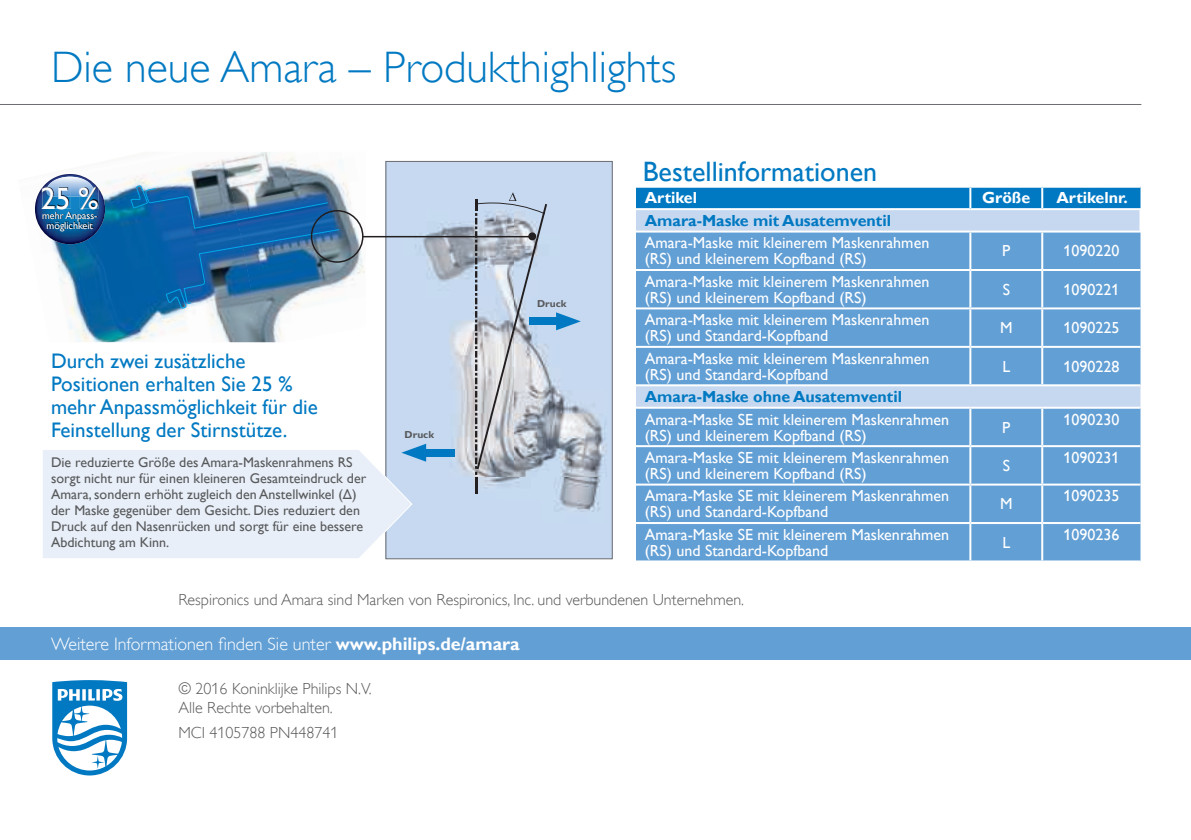
<style>
.page{position:relative;width:1191px;height:840px;background:#fff}
.page>*{position:absolute;margin:0;border:0;box-sizing:border-box;transform-origin:0 0}
.t1{font:44px "Gill Sans Alt One WGL Light";color:#0079c2}
.t2{font:30.8px "Gill Sans Alt One WGL";color:#fff}
.t3{font:28px "Gill Sans Alt One WGL";color:#0079c2}
.t4{font:21px/23px "Gill Sans Alt One WGL";color:#0079c2}
.t5{font:18px "Gill Sans Alt One WGL Light";color:#fff}
.t6{font:16px/16px "Gill Sans Alt One WGL";color:#fff}
.t7{font:16px/19.2px "Gill Sans Alt One WGL Light";color:#57585a}
.t8{font:700 16px "Gill Sans Alt One WGL";color:#0079c2}
.t9{font:700 16px "Gill Sans Alt One WGL";color:#fff}
.t10{font:14px/16px "Gill Sans Alt One WGL";color:#57585a}
.t11{font:700 10.2px "Gill Sans Alt One WGL";color:#57585a}
.s1{font-family:"Gill Sans Alt One WGL";font-weight:700}
</style>
<div class="page">
<img style="left:76px;top:159px;width:148px;height:183px">
<img style="left:224px;top:152px;width:142px;height:190px">
<svg style="left:52px;top:680px;width:75px;height:95px"></svg>
<div style="left:0;top:627px;width:1191px;height:32px;background:#629fd5"></div>
<img style="left:388px;top:163px;width:222px;height:393px">
<div style="left:529px;top:317px;width:37px;height:8px;background:#0079c2"></div>
<svg style="left:556px;top:312px;width:25px;height:18px"></svg>
<svg style="left:475px;top:192px;width:72px;height:301px;background:#b6bfcb"></svg>
<svg style="left:401px;top:443px;width:25px;height:18px"></svg>
<div style="left:418px;top:448px;width:37px;height:8px;background:#0079c2"></div>
<hr style="left:0;top:104px;width:1141px;height:1px;background:#6c6d70">
<svg style="left:43px;top:448px;width:370px;height:111px;background:#e7eef7"></svg>
<div style="left:311px;top:210px;width:52px;height:52px;border:2px solid #231f20;border-radius:50%"></div>
<div style="left:636px;top:188px;width:504px;height:20px;background:#0079c2"></div>
<div style="left:636px;top:210px;width:503px;height:20px;background:#c6d8ef"></div>
<svg style="left:636px;top:232px;width:504px;height:328px;background:#6aa4d7"></svg>
<hr style="left:969px;top:232px;width:2px;height:37px;background:#fff">
<hr style="left:1041px;top:232px;width:2px;height:37px;background:#fff">
<hr style="left:969px;top:271px;width:2px;height:36px;background:#fff">
<hr style="left:969px;top:309px;width:2px;height:36px;background:#fff">
<hr style="left:969px;top:347px;width:2px;height:37px;background:#fff">
<hr style="left:1041px;top:347px;width:2px;height:37px;background:#fff">
<hr style="left:969px;top:408px;width:2px;height:37px;background:#fff">
<hr style="left:969px;top:447px;width:2px;height:36px;background:#fff">
<hr style="left:969px;top:485px;width:2px;height:36px;background:#fff">
<hr style="left:969px;top:523px;width:2px;height:37px;background:#fff">
<hr style="left:633px;top:406px;width:337px;height:2px;background:#fff">
<hr style="left:970px;top:406px;width:72px;height:2px;background:#fff">
<hr style="left:1042px;top:406px;width:98px;height:2px;background:#fff">
<hr style="left:633px;top:445px;width:337px;height:2px;background:#fff">
<hr style="left:970px;top:445px;width:72px;height:2px;background:#fff">
<hr style="left:1042px;top:445px;width:98px;height:2px;background:#fff">
<hr style="left:633px;top:483px;width:337px;height:2px;background:#fff">
<hr style="left:970px;top:483px;width:72px;height:2px;background:#fff">
<hr style="left:1042px;top:483px;width:98px;height:2px;background:#fff">
<hr style="left:633px;top:521px;width:337px;height:2px;background:#fff">
<hr style="left:1042px;top:521px;width:98px;height:2px;background:#fff">
<hr style="left:633px;top:269px;width:337px;height:2px;background:#fff">
<hr style="left:970px;top:269px;width:72px;height:2px;background:#fff">
<hr style="left:1042px;top:269px;width:98px;height:2px;background:#fff">
<hr style="left:633px;top:307px;width:337px;height:2px;background:#fff">
<hr style="left:970px;top:307px;width:72px;height:2px;background:#fff">
<hr style="left:1042px;top:307px;width:98px;height:2px;background:#fff">
<hr style="left:633px;top:345px;width:337px;height:2px;background:#fff">
<hr style="left:970px;top:345px;width:72px;height:2px;background:#fff">
<hr style="left:1042px;top:345px;width:98px;height:2px;background:#fff">
<hr style="left:969px;top:188px;width:2px;height:20px;background:#fff">
<hr style="left:1041px;top:188px;width:2px;height:20px;background:#fff">
<hr style="left:1041px;top:271px;width:2px;height:36px;background:#fff">
<hr style="left:1041px;top:309px;width:2px;height:36px;background:#fff">
<hr style="left:633px;top:384px;width:337px;height:2px;background:#fff">
<hr style="left:970px;top:384px;width:72px;height:2px;background:#fff">
<hr style="left:1042px;top:384px;width:98px;height:2px;background:#fff">
<hr style="left:1041px;top:408px;width:2px;height:37px;background:#fff">
<hr style="left:1041px;top:447px;width:2px;height:36px;background:#fff">
<hr style="left:1041px;top:485px;width:2px;height:36px;background:#fff">
<hr style="left:970px;top:521px;width:72px;height:2px;background:#fff">
<hr style="left:1041px;top:523px;width:2px;height:37px;background:#fff">
<div style="left:528px;top:232px;width:8px;height:8px;background:#231f20;border-radius:50%"></div>
<hr style="left:363px;top:236px;width:170px;height:1px;background:#231f20">
<img style="left:35px;top:174px;width:304px;height:161px">
<img style="left:43px;top:212px;width:55px;height:9px">
<img style="left:48px;top:221px;width:45px;height:9px">
<h1 class="t1" style="left:51px;top:38px;width:627px">Die neue Amara – Produkthighlights</h1>
<h2 class="t2" style="left:41px;top:177px;width:31px">25</h2>
<h3 class="t4" style="left:51px;top:349px;width:268px">Durch zwei zusätzliche<br>Positionen erhalten Sie 25 % mehr Anpassmöglichkeit für die<br>Feinstellung der Stirnstütze.</h3>
<p class="t10" style="left:51px;top:453px;width:317px">Die reduzierte Größe des Amara-Maskenrahmens RS sorgt nicht nur für einen kleineren Gesamteindruck der Amara, sondern erhöht zugleich den Anstellwinkel (Δ) der Maske gegenüber dem Gesicht. Dies reduziert den Druck auf den Nasenrücken und sorgt für eine bessere Abdichtung am Kinn.</p>
<p class="t11" style="left:404px;top:427px;width:31px">Druck</p>
<p class="t11" style="left:537px;top:296px;width:31px">Druck</p>
<h3 class="t3" style="left:643px;top:152px;width:236px">Bestellinformationen</h3>
<p class="t9" style="left:644px;top:187px;width:54px">Artikel</p>
<p class="t9" style="left:982px;top:187px;width:50px">Größe</p>
<p class="t9" style="left:1056px;top:187px;width:73px">Artikelnr.</p>
<p class="t8" style="left:644px;top:209px;width:248px">Amara-Maske mit Ausatemventil</p>
<p class="t6" style="left:644px;top:235px;width:286px">Amara-Maske mit kleinerem Maskenrahmen (RS) und kleinerem Kopfband (RS)</p>
<p class="t6" style="left:1002px;top:243px;width:10px">P</p>
<p class="t6" style="left:1063px;top:243px;width:57px">1090220</p>
<p class="t6" style="left:644px;top:273px;width:286px">Amara-Maske mit kleinerem Maskenrahmen (RS) und kleinerem Kopfband (RS)</p>
<p class="t6" style="left:1002px;top:281px;width:9px">S</p>
<p class="t6" style="left:1063px;top:281px;width:57px">1090221</p>
<p class="t6" style="left:644px;top:311px;width:286px">Amara-Maske mit kleinerem Maskenrahmen (RS) und Standard-Kopfband</p>
<p class="t6" style="left:1000px;top:319px;width:14px">M</p>
<p class="t6" style="left:1063px;top:319px;width:57px">1090225</p>
<p class="t6" style="left:644px;top:350px;width:286px">Amara-Maske mit kleinerem Maskenrahmen (RS) und Standard-Kopfband</p>
<p class="t6" style="left:1002px;top:358px;width:9px">L</p>
<p class="t6" style="left:1063px;top:358px;width:57px">1090228</p>
<p class="t8" style="left:644px;top:385px;width:259px">Amara-Maske ohne Ausatemventil</p>
<p class="t6" style="left:644px;top:411px;width:306px">Amara-Maske SE mit kleinerem Maskenrahmen (RS) und kleinerem Kopfband (RS)</p>
<p class="t6" style="left:1002px;top:419px;width:10px">P</p>
<p class="t6" style="left:1063px;top:411px;width:57px">1090230</p>
<p class="t6" style="left:645px;top:449px;width:306px">Amara-Maske SE mit kleinerem Maskenrahmen (RS) und kleinerem Kopfband (RS)</p>
<p class="t6" style="left:1002px;top:457px;width:9px">S</p>
<p class="t6" style="left:1063px;top:449px;width:57px">1090231</p>
<p class="t6" style="left:645px;top:487px;width:306px">Amara-Maske SE mit kleinerem Maskenrahmen (RS) und Standard-Kopfband</p>
<p class="t6" style="left:1000px;top:495px;width:14px">M</p>
<p class="t6" style="left:1063px;top:487px;width:57px">1090235</p>
<p class="t6" style="left:645px;top:526px;width:306px">Amara-Maske SE mit kleinerem Maskenrahmen (RS) und Standard-Kopfband</p>
<p class="t6" style="left:1002px;top:534px;width:9px">L</p>
<p class="t6" style="left:1063px;top:526px;width:57px">1090236</p>
<p class="t7" style="left:178px;top:590px;width:567px">Respironics und Amara sind Marken von Respironics, Inc. und verbundenen Unternehmen.</p>
<p class="t5" style="left:51px;top:631px;width:470px">Weitere Informationen finden Sie unter <span class="s1">www.philips.de/amara</span></p>
<p class="t7" style="left:178px;top:678px;width:195px">© 2016 Koninklijke Philips N.V.<br>Alle Rechte vorbehalten.</p>
<p class="t7" style="left:178px;top:722px;width:162px">MCI 4105788 PN448741</p>
</div>
